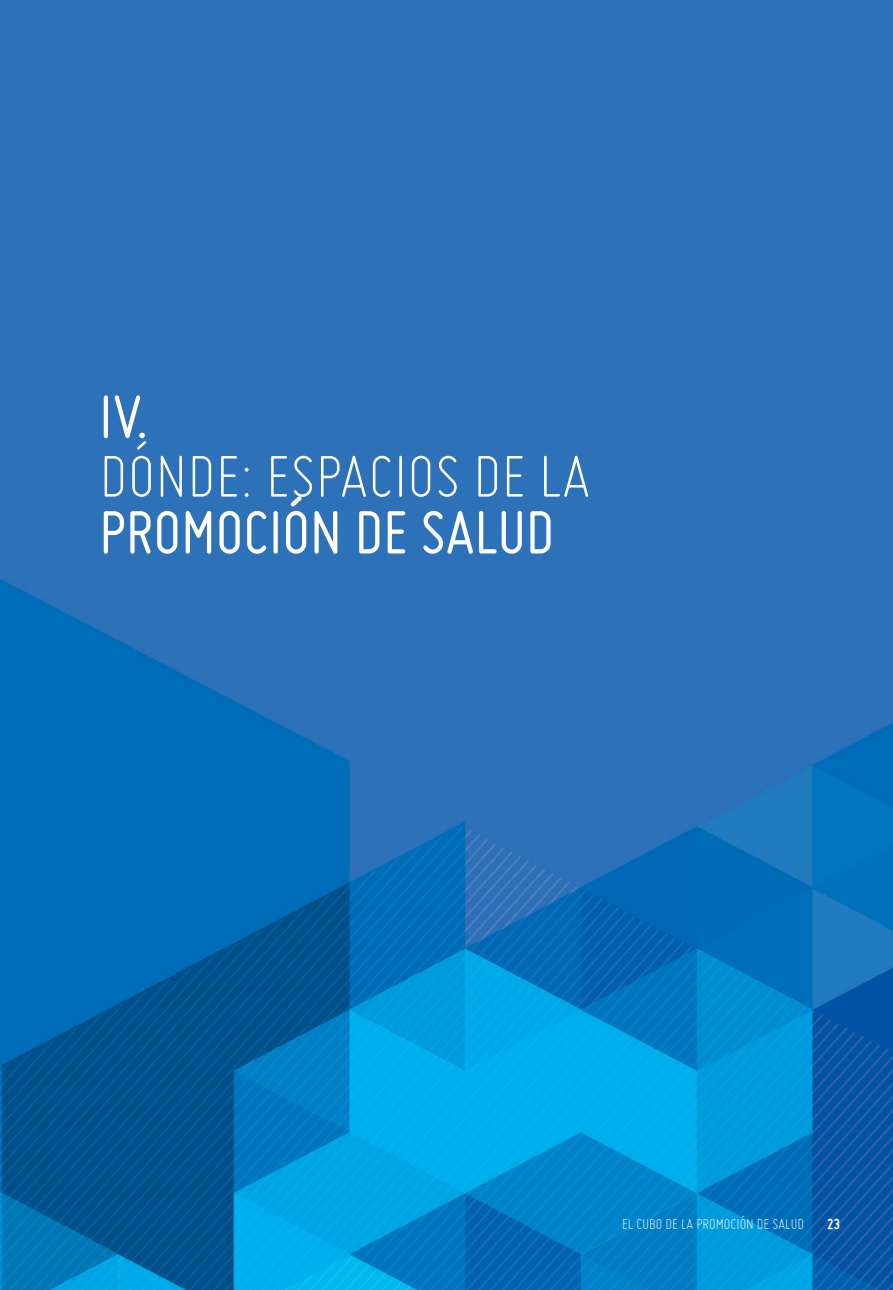
<style>
.page{position:relative;width:893px;height:1290px;background:#fff}
.page>*{position:absolute;margin:0;border:0;box-sizing:border-box;transform-origin:0 0}
.t1{font:66.5px/57.8px "Miso";color:#fff}
.t2{font:300 15.75px "Miso";color:#fff}
.t3{font:700 15.75px "Miso";color:#fff}
.s1{font-weight:300}
</style>
<div class="page">
<img style="left:0;top:0;width:893px;height:1290px">
<p class="t1" style="left:99px;top:387px;width:493px">IV.<br><span class="s1">DÓNDE: ESPACIOS DE LA<br></span>PROMOCIÓN DE SALUD</p>
<p class="t2" style="left:622px;top:1215px;width:184px">EL CUBO DE LA PROMOCIÓN DE SALUD</p>
<p class="t3" style="left:827px;top:1215px;width:15px">23</p>
</div>
